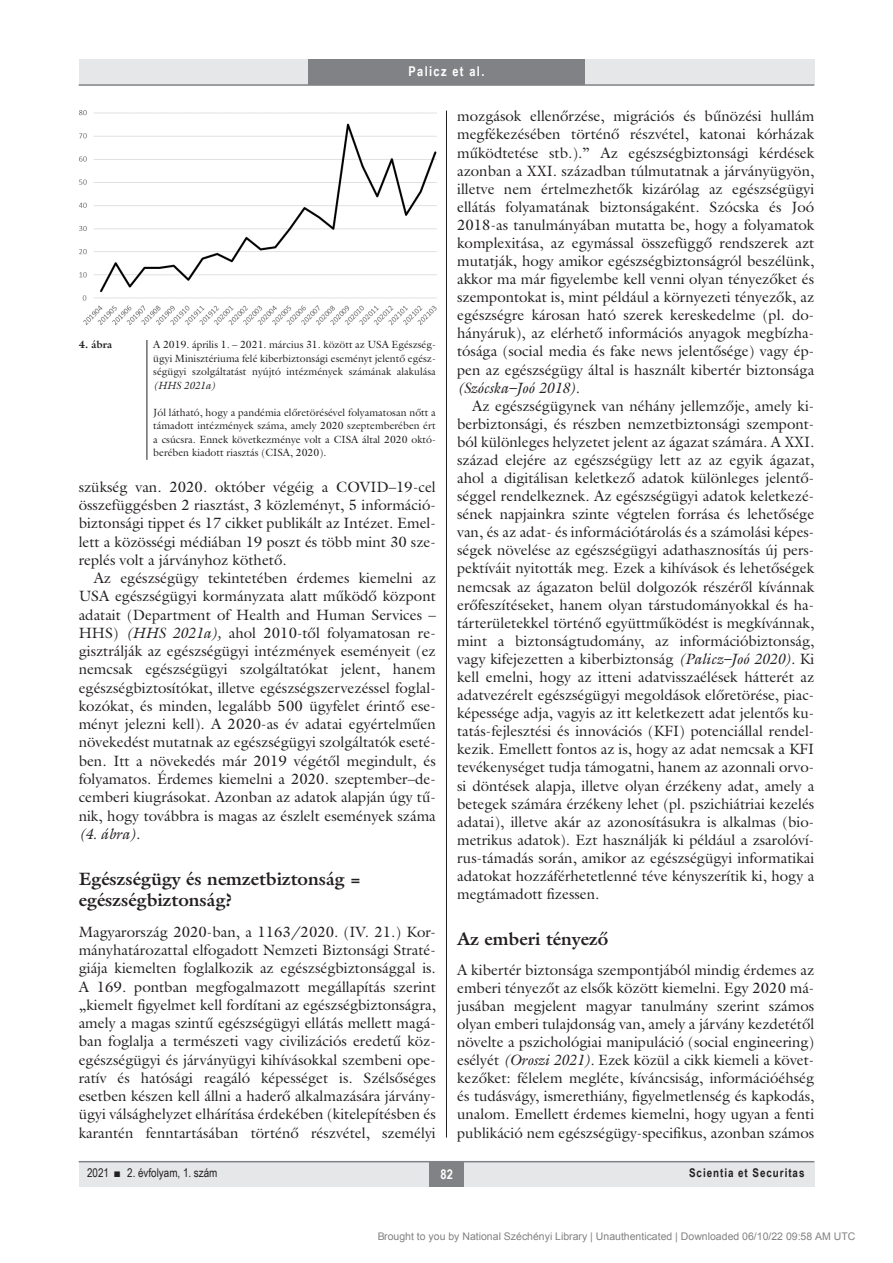
<style>
.page{position:relative;width:893px;height:1263px;background:#fff}
.page>*{position:absolute;margin:0;border:0;box-sizing:border-box;transform-origin:0 0}
.alcimbold{font:700 18px/21.9px "Galliard Reg";color:#231f20}
.Body_Text{font:15px/18.1px "Galliard Reg";color:#231f20;text-align:justify}
.Body_tompa{font:15px/18.1px "Galliard Reg";color:#231f20;text-align:justify}
.t1{font:700 13.5px "Arial Narrow";letter-spacing:.1em;color:#fff}
.t2{font:12px "Arial Narrow";color:#231f20}
.t3{font:700 12px "Arial Narrow";letter-spacing:.08em;color:#231f20}
.kepalairas2{font:10.5px/13.5px "Galliard Reg";color:#231f20;text-align:justify}
.t4{font:10.5px "Arial";color:rgb(0 0 0/.5)}
.kepalairas1{font:700 10.5px "Galliard Reg";color:#231f20}
.s1{font-style:italic}
</style>
<div class="page">
<div style="left:79px;top:1161px;width:735px;height:25px;background:#e6e7e9"></div>
<hr style="left:79px;top:1161px;width:735px;height:1px;background:#808285">
<div style="left:430px;top:1161px;width:34px;height:25px;background:#808285"></div>
<div style="left:79px;top:60px;width:735px;height:25px;background:#e6e7e9"></div>
<div style="left:308px;top:60px;width:277px;height:25px;background:#808285"></div>
<hr style="left:79px;top:84px;width:735px;height:2px;background:#808285">
<hr style="left:446px;top:111px;width:1px;height:1026px;background:#231f20">
<hr style="left:147px;top:340px;width:1px;height:120px;background:#231f20">
<img style="left:79px;top:111px;width:357px;height:215px">
<p class="t1" style="left:409px;top:61px;width:77px">Palicz et al.</p>
<p class="kepalairas1" style="left:79px;top:338px;width:35px">4. ábra</p>
<p class="kepalairas2" style="left:153px;top:338px;width:284px">A 2019. április 1. – 2021. március 31. között az USA Egészség&shy;ügyi Minisztériuma felé kiberbiztonsági eseményt jelentő egész&shy;ségügyi szolgáltatást nyújtó intézmények számának alakulása <span class="s1">(HHS 2021a)</span></p>
<p class="kepalairas2" style="left:153px;top:405px;width:284px">Jól látható, hogy a pandémia előretörésével folyamatosan nőtt a támadott intézmények száma, amely 2020 szeptemberében ért a csúcsra. Ennek következménye volt a CISA által 2020 októ&shy;berében kiadott riasztás (CISA, 2020).</p>
<p class="Body_Text" style="left:79px;top:477px;width:359px">szükség van. 2020. október végéig a COVID–19-cel összefüggésben 2 riasztást, 3 közleményt, 5 információ&shy;biztonsági tippet és 17 cikket publikált az Intézet. Emel&shy;lett a közösségi médiában 19 poszt és több mint 30 sze&shy;replés volt a járványhoz köthető.</p>
<p class="Body_Text" style="left:79px;top:569px;width:359px;text-indent:15px">Az egészségügy tekintetében érdemes kiemelni az USA egészségügyi kormányzata alatt működő központ adatait (Department of Health and Human Services – HHS) <span class="s1">(HHS 2021a),</span> ahol 2010-től folyamatosan re&shy;gisztrálják az egészségügyi intézmények eseményeit (ez nemcsak egészségügyi szolgáltatókat jelent, hanem egészségbiztosítókat, illetve egészségszervezéssel foglal&shy;kozókat, és minden, legalább 500 ügyfelet érintő ese&shy;ményt jelezni kell). A 2020-as év adatai egyértelműen növekedést mutatnak az egészségügyi szolgáltatók eseté&shy;ben. Itt a növekedés már 2019 végétől megindult, és folyamatos. Érdemes kiemelni a 2020. szeptember–de&shy;cemberi kiugrásokat. Azonban az adatok alapján úgy tű&shy;nik, hogy továbbra is magas az észlelt események száma <span class="s1">(4. ábra).</span></p>
<p class="alcimbold" style="left:79px;top:867px;width:284px">Egészségügy és nemzetbiztonság = egészségbiztonság?</p>
<p class="Body_tompa" style="left:79px;top:922px;width:359px">Magyarország 2020-ban, a 1163/2020. (IV. 21.) Kor&shy;mányhatározattal elfogadott Nemzeti Biztonsági Straté&shy;giája kiemelten foglalkozik az egészségbiztonsággal is.<br>A 169. pontban megfogalmazott megállapítás szerint „kiemelt figyelmet kell fordítani az egészségbiztonságra, amely a magas szintű egészségügyi ellátás mellett magá&shy;ban foglalja a természeti vagy civilizációs eredetű köz&shy;egészségügyi és járványügyi kihívásokkal szembeni ope&shy;ratív és hatósági reagáló képességet is. Szélsőséges esetben készen kell állni a haderő alkalmazására járvány&shy;ügyi válsághelyzet elhárítása érdekében (kitelepítésben és karantén fenntartásában történő részvétel, személyi</p>
<p class="Body_tompa" style="left:457px;top:107px;width:359px">mozgások ellenőrzése, migrációs és bűnözési hullám megfékezésében történő részvétel, katonai kórházak működtetése stb.).” Az egészségbiztonsági kérdések azonban a XXI. században túlmutatnak a járványügyön, illetve nem értelmezhetők kizárólag az egészségügyi ellátás folyamatának biztonságaként. Szócska és Joó 2018-as tanulmányában mutatta be, hogy a folyamatok komplexitása, az egymással összefüggő rendszerek azt mutatják, hogy amikor egészségbiztonságról beszélünk, akkor ma már figyelembe kell venni olyan tényezőket és szempontokat is, mint például a környezeti tényezők, az egészségre károsan ható szerek kereskedelme (pl. do&shy;hányáruk), az elérhető információs anyagok megbízha&shy;tósága (social media és fake news jelentősége) vagy ép&shy;pen az egészségügy által is használt kibertér biztonsága <span class="s1">(Szócska–Joó 2018)</span>.</p>
<p class="Body_Text" style="left:457px;top:396px;width:359px;text-indent:15px">Az egészségügynek van néhány jellemzője, amely ki&shy;berbiztonsági, és részben nemzetbiztonsági szempont&shy;ból különleges helyzetet jelent az ágazat számára. A XXI. század elejére az egészségügy lett az az egyik ágazat, ahol a digitálisan keletkező adatok különleges jelentő&shy;séggel rendelkeznek. Az egészségügyi adatok keletkezé&shy;sének napjainkra szinte végtelen forrása és lehetősége van, és az adat- és információtárolás és a számolási képes&shy;ségek növelése az egészségügyi adathasznosítás új pers&shy;pektíváit nyitották meg. Ezek a kihívások és lehetőségek nemcsak az ágazaton belül dolgozók részéről kívánnak erőfeszítéseket, hanem olyan társtudományokkal és ha&shy;tárterületekkel történő együttműködést is megkívánnak, mint a biztonságtudomány, az információbiztonság, vagy kifejezetten a kiberbiztonság <span class="s1">(Palicz–Joó 2020).</span> Ki kell emelni, hogy az itteni adatvisszaélések hátterét az adatvezérelt egészségügyi megoldások előretörése, piac&shy;képessége adja, vagyis az itt keletkezett adat jelentős ku&shy;tatás-fejlesztési és innovációs (KFI) potenciállal rendel&shy;kezik. Emellett fontos az is, hogy az adat nemcsak a KFI tevékenységet tudja támogatni, hanem az azonnali orvo&shy;si döntések alapja, illetve olyan érzékeny adat, amely a betegek számára érzékeny lehet (pl. pszichiátriai kezelés adatai), illetve akár az azonosításukra is alkalmas (bio&shy;metrikus adatok). Ezt használják ki például a zsarolóví&shy;rus-támadás során, amikor az egészségügyi informatikai adatokat hozzáférhetetlenné téve kényszerítik ki, hogy a megtámadott fizessen.</p>
<p class="alcimbold" style="left:457px;top:927px;width:153px">Az emberi tényező</p>
<p class="Body_tompa" style="left:457px;top:960px;width:359px">A kibertér biztonsága szempontjából mindig érdemes az emberi tényezőt az elsők között kiemelni. Egy 2020 má&shy;jusában megjelent magyar tanulmány szerint számos olyan emberi tulajdonság van, amely a járvány kezdetétől növelte a pszichológiai manipuláció (social engineering) esélyét <span class="s1">(Oroszi 2021).</span> Ezek közül a cikk kiemeli a követ&shy;kezőket: félelem megléte, kíváncsiság, információéhség és tudásvágy, ismerethiány, figyelmetlenség és kapkodás, unalom. Emellett érdemes kiemelni, hogy ugyan a fenti publikáció nem egészségügy-specifikus, azonban számos</p>
<p class="t2" style="left:87px;top:1164px;width:132px">2021 ■ 2. évfolyam, 1. szám</p>
<p class="t1" style="left:441px;top:1163px;width:14px">82</p>
<p class="t3" style="left:689px;top:1164px;width:117px">Scientia et Securitas</p>
<p class="t4" style="left:377px;top:1231px;width:480px">Brought to you by National Széchényi Library | Unauthenticated | Downloaded 06/10/22 09:58 AM UTC</p>
</div>
